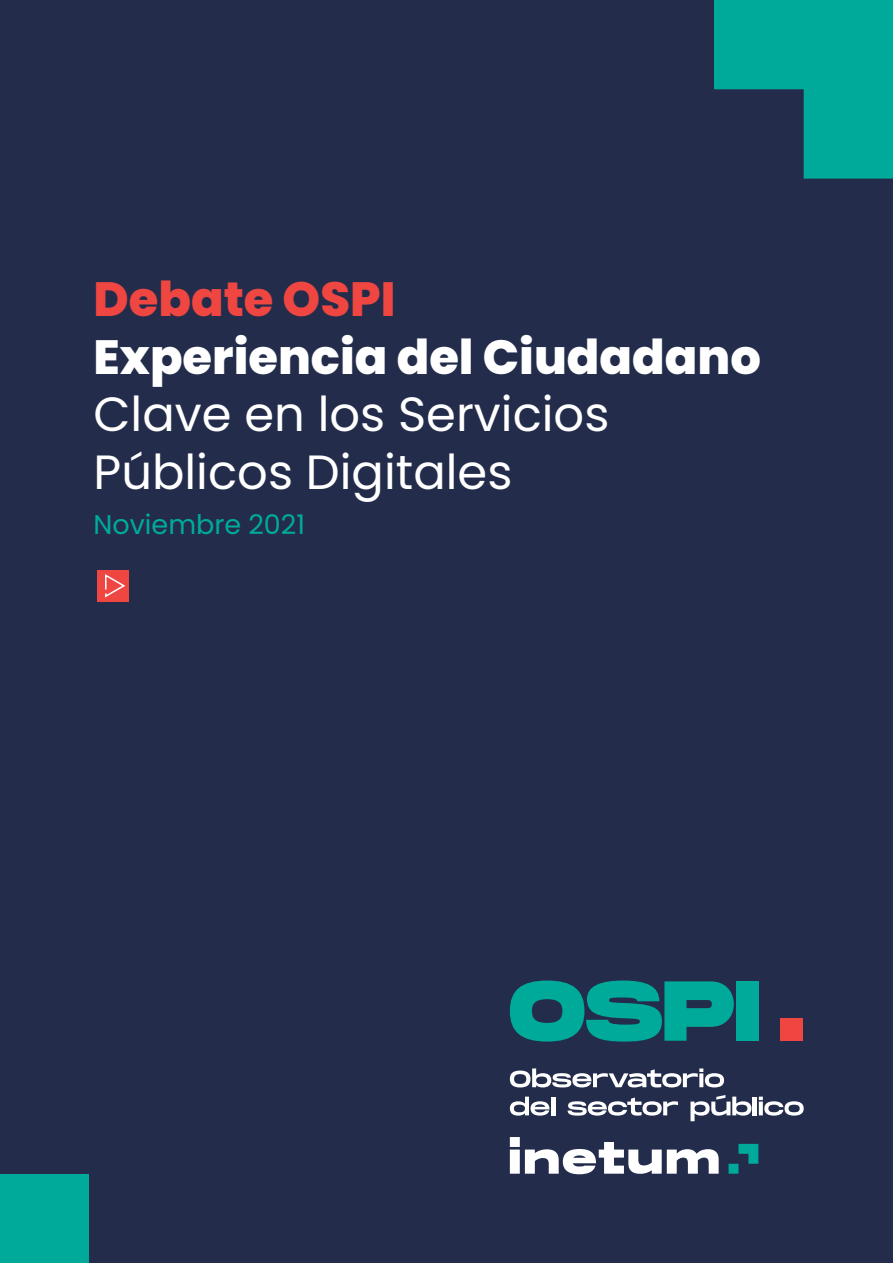
<style>
.page{position:relative;width:893px;height:1263px;background:#232d4b}
.page>*{position:absolute;margin:0;border:0;box-sizing:border-box;transform-origin:0 0}
.t1{font:48px/57.6px "Poppins";color:#fff}
.t2{font:800 48px "Poppins";color:#fff}
.t3{font:800 48px "Poppins";color:#f04641}
.t4{font:27px "Poppins";color:#00aa9b}
</style>
<div class="page">
<div style="left:0;top:1174px;width:89px;height:89px;background:#00aa9b"></div>
<svg style="left:714px;top:0;width:179px;height:179px"></svg>
<svg style="left:510px;top:980px;width:224px;height:61px"></svg>
<div style="left:736px;top:981px;width:22px;height:60px;background:#00aa9b"></div>
<div style="left:780px;top:1019px;width:22px;height:22px;background:#f04641"></div>
<svg style="left:510px;top:1068px;width:214px;height:19px"></svg>
<svg style="left:510px;top:1096px;width:40px;height:19px"></svg>
<hr style="left:551px;top:1096px;width:4px;height:19px;background:#fff">
<svg style="left:568px;top:1097px;width:110px;height:18px"></svg>
<svg style="left:690px;top:1095px;width:61px;height:26px"></svg>
<hr style="left:753px;top:1096px;width:4px;height:19px;background:#fff">
<svg style="left:759px;top:1096px;width:45px;height:19px"></svg>
<svg style="left:510px;top:1137px;width:209px;height:37px"></svg>
<svg style="left:729px;top:1144px;width:29px;height:30px"></svg>
<div style="left:97px;top:570px;width:32px;height:32px;background:#f04641"></div>
<svg style="left:105px;top:574px;width:20px;height:24px"></svg>
<p class="t3" style="left:94px;top:272px;width:303px">Debate OSPI</p>
<p class="t2" style="left:94px;top:329px;width:669px">Experiencia del Ciudadano</p>
<p class="t1" style="left:94px;top:386px;width:517px">Clave en los Servicios<br>Públicos Digitales</p>
<p class="t4" style="left:94px;top:509px;width:213px">Noviembre 2021</p>
</div>
